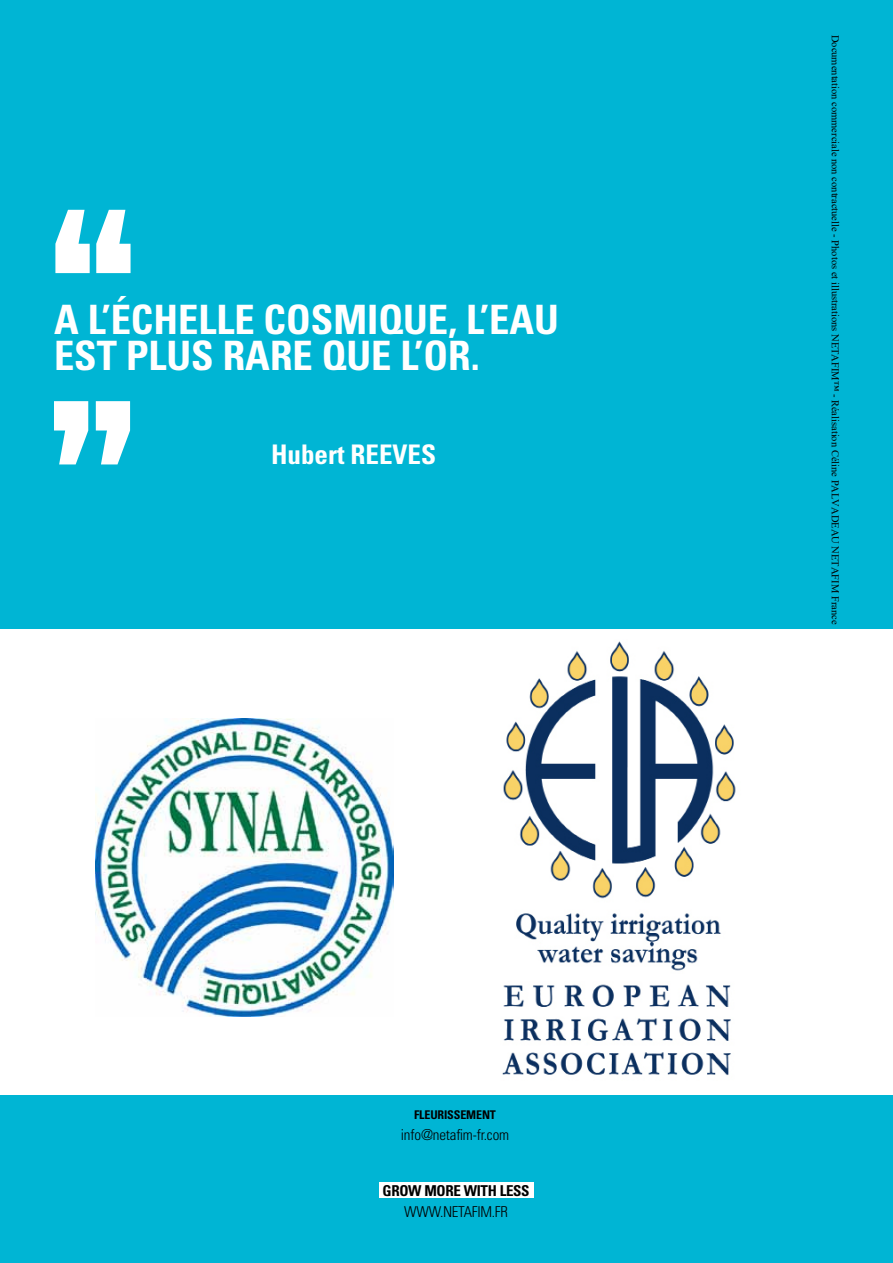
<style>
.page{position:relative;width:893px;height:1263px;background:#00b5d4}
.page>*{position:absolute;margin:0;border:0;box-sizing:border-box;transform-origin:0 0}
.t1{font:700 condensed 40.5px/36.5px "Univers LT Std";color:#fff}
.t2{font:700 condensed 27px "Univers LT Std";color:#fff}
.t3{font:300 condensed 15px "Univers LT Std";letter-spacing:-.01em;color:#000}
.t4{font:700 condensed 15px "Univers LT Std";letter-spacing:-.02em;color:#000}
.t5{font:700 condensed 12px "Univers LT Std";letter-spacing:-.01em;color:#000}
.t6{font:10.5px "Times New Roman";color:#000}
</style>
<div class="page">
<div style="left:379px;top:1182px;width:155px;height:16px;background:#fff"></div>
<svg style="left:55px;top:210px;width:35px;height:63px"></svg>
<svg style="left:96px;top:210px;width:35px;height:63px"></svg>
<svg style="left:96px;top:401px;width:34px;height:63px"></svg>
<svg style="left:54px;top:401px;width:34px;height:63px"></svg>
<div style="left:0;top:629px;width:893px;height:466px;background:#fff"></div>
<img style="left:96px;top:719px;width:298px;height:298px">
<img style="left:502px;top:641px;width:234px;height:435px">
<h1 class="t1" style="left:54px;top:301px;width:506px">A L’ÉCHELLE COSMIQUE, L’EAU<br>EST PLUS RARE QUE L’OR.</h1>
<h2 class="t2" style="left:271px;top:438px;width:167px">Hubert REEVES</h2>
<p class="t5" style="left:414px;top:1107px;width:83px">FLEURISSEMENT</p>
<h3 class="t3" style="left:401px;top:1125px;width:110px">info@netafim-fr.com</h3>
<h3 class="t4" style="left:382px;top:1181px;width:149px">GROW MORE WITH LESS</h3>
<h3 class="t3" style="left:404px;top:1203px;width:105px">WWW.NETAFIM.FR</h3>
<p class="t6" style="left:843px;top:35px;width:591px;rotate:90deg">Documentation commerciale non contractuelle - Photos et illustrations NETAFIM™ - Réalisation Céline PALVADEAU NETAFIM France</p>
</div>
